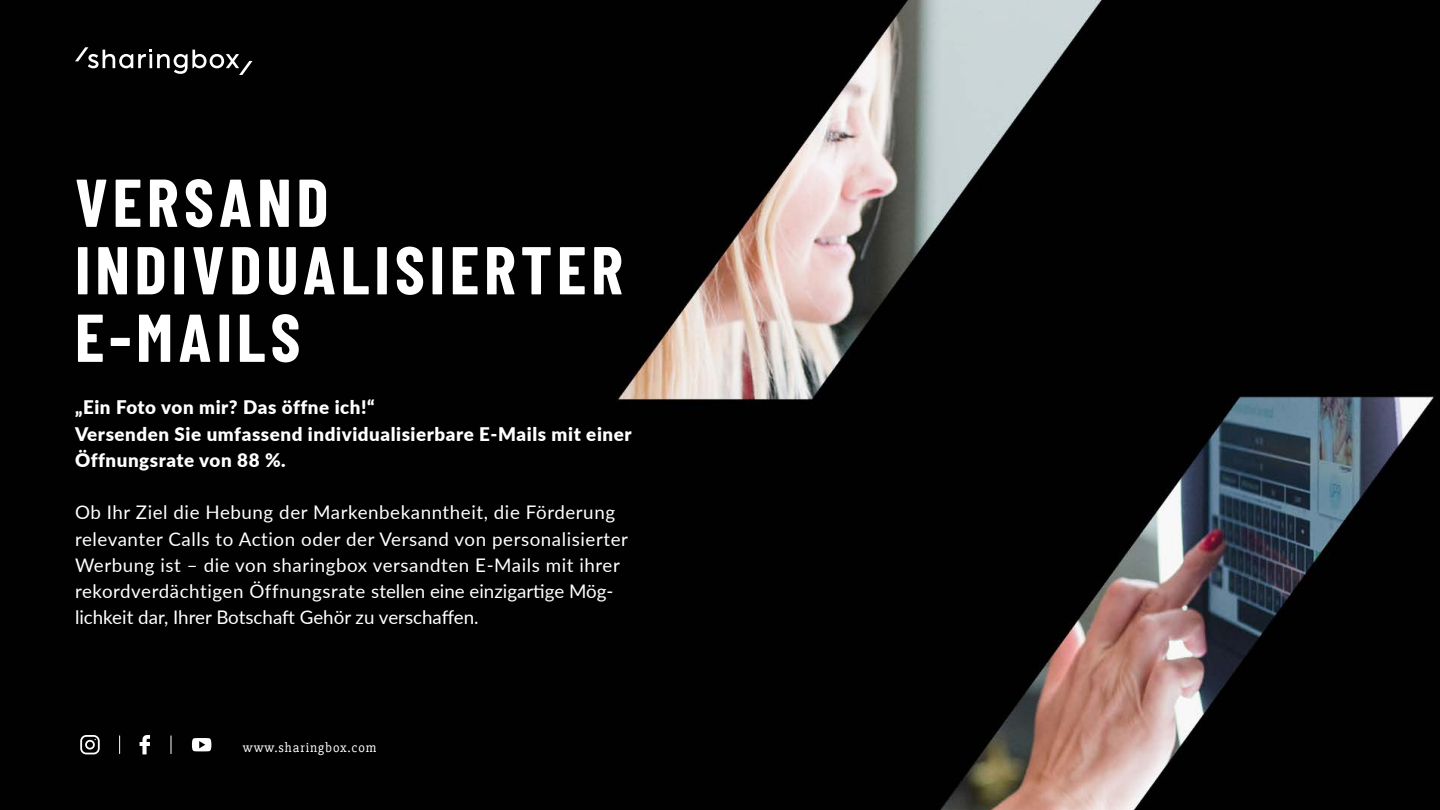
<style>
.page{position:relative;width:1440px;height:810px;background:#fff}
.page>*{position:absolute;margin:0;border:0;box-sizing:border-box;transform-origin:0 0}
.t1{font:700 67.5px/67.5px "Barlow Condensed";letter-spacing:.07em;color:#fff}
.t2{font:18.75px/26.2px "Lato";letter-spacing:.03em;color:#fff}
.t3{font:900 18.75px/26.2px "Lato";letter-spacing:.03em;color:#fff}
.t4{font:13.5px "Slabo 27 px";letter-spacing:.07em;color:#fff}
</style>
<div class="page">
<img style="left:0;top:0;width:1440px;height:810px">
<svg style="left:75px;top:47px;width:178px;height:28px;background:#343434"></svg>
<svg style="left:140px;top:735px;width:10px;height:19px"></svg>
<svg style="left:80px;top:735px;width:20px;height:19px"></svg>
<svg style="left:119px;top:736px;width:1px;height:18px"></svg>
<svg style="left:171px;top:736px;width:1px;height:18px"></svg>
<svg style="left:192px;top:738px;width:19px;height:13px"></svg>
<h1 class="t1" style="left:75px;top:167px;width:550px">VERSAND<br>INDIVDUALISIERTER<br>E-MAILS</h1>
<p class="t3" style="left:75px;top:394px;width:558px">„Ein Foto von mir? Das öffne ich!“<br>Versenden Sie umfassend individualisierbare E-Mails mit einer<br>Öffnungsrate von 88 %.</p>
<p class="t2" style="left:75px;top:499px;width:555px">Ob Ihr Ziel die Hebung der Markenbekanntheit, die Förderung relevanter Calls to Action oder der Versand von personalisierter Werbung ist – die von sharingbox versandten E-Mails mit ihrer rekordverdächtigen Öffnungsrate stellen eine einzigartige Mög&shy;lichkeit dar, Ihrer Botschaft Gehör zu verschaffen.</p>
<p class="t4" style="left:243px;top:740px;width:135px">www.sharingbox.com</p>
</div>
